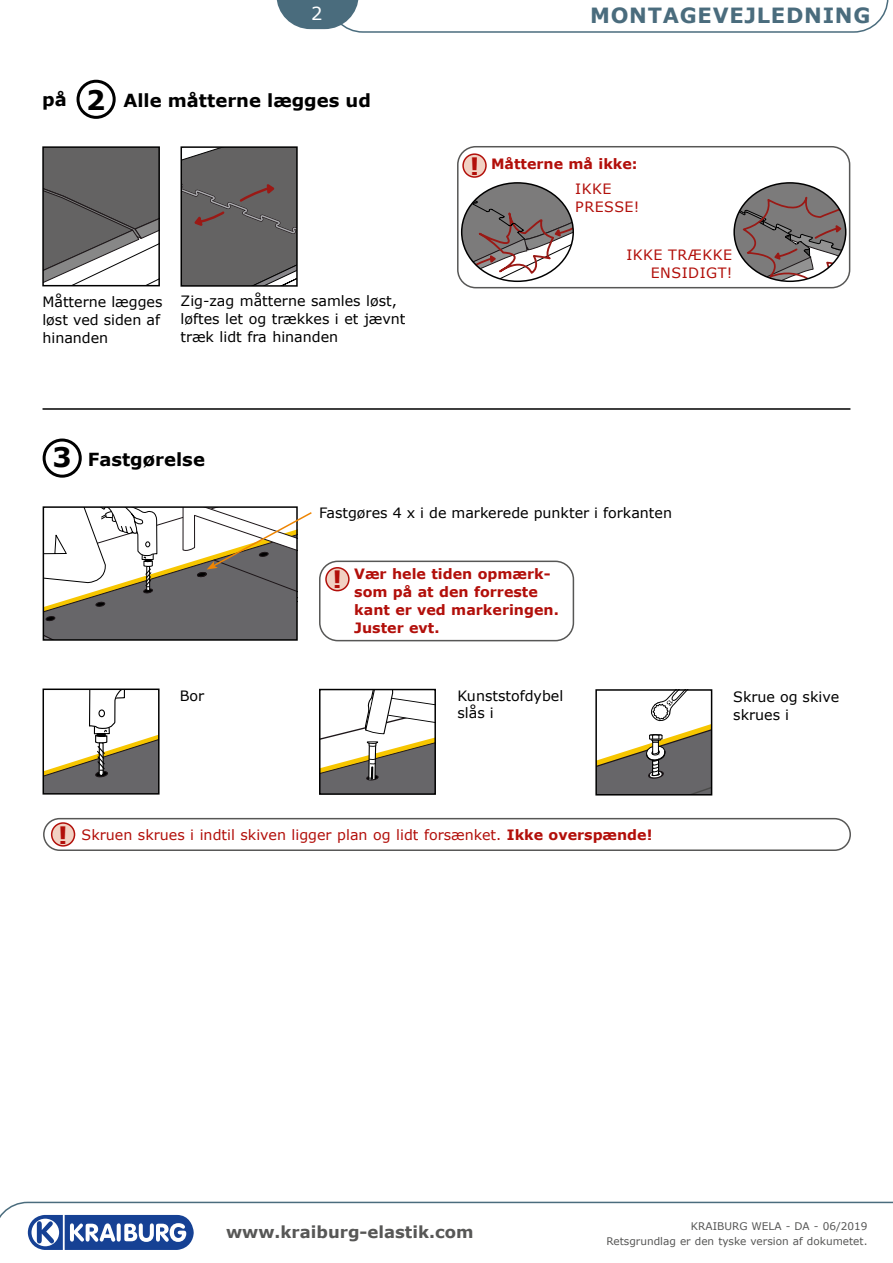
<style>
.page{position:relative;width:893px;height:1263px;background:#fff}
.page>*{position:absolute;margin:0;border:0;box-sizing:border-box;transform-origin:0 0}
.t1{font:700 27px "Verdana";color:#000}
.t2{font:700 24px "Verdana";color:#b20f0a}
.t3{font:700 21px "Verdana";letter-spacing:.035em;color:#4a6c7d}
.t4{font:700 18px "Verdana";color:#000}
.t5{font:18px "Verdana";color:#fff}
.t6{font:700 16.5px "Verdana";color:#575756}
.t7{font:14.25px/18px "Verdana";color:#000}
.t8{font:700 14.25px/18px "Verdana";color:#b20f0a}
.t9{font:14.25px "Verdana";color:#b20f0a}
.t10{font:14.25px/18px "Verdana";letter-spacing:.035em;color:#b20f0a}
.t11{font:10.5px "Verdana";color:#575756}
.s1{font-size:27px}
.s2{font-weight:700}
</style>
<div class="page">
<hr style="left:43px;top:408px;width:807px;height:2px;background:#000">
<div style="left:43px;top:438px;width:39px;height:40px;border:3px solid #000;border-radius:50%"></div>
<svg style="left:322px;top:692px;width:111px;height:100px"></svg>
<div style="left:319px;top:689px;width:117px;height:106px;border:2px solid #000"></div>
<svg style="left:46px;top:691px;width:111px;height:100px"></svg>
<div style="left:98px;top:709px;width:7px;height:8px;border:1px solid #000;border-radius:50%"></div>
<div style="left:43px;top:688px;width:117px;height:106px;border:2px solid #000"></div>
<svg style="left:43px;top:507px;width:269px;height:133px"></svg>
<svg style="left:598px;top:692px;width:111px;height:100px"></svg>
<div style="left:595px;top:689px;width:117px;height:106px;border:2px solid #000"></div>
<svg style="left:276px;top:0;width:612px;height:33px"></svg>
<div style="left:319px;top:561px;width:255px;height:80px;border:2px solid #575756;border-radius:18px"></div>
<div style="left:326px;top:568px;width:23px;height:23px;background:#f1d1c3;border-radius:50%"></div>
<div style="left:325px;top:567px;width:25px;height:24px;border:2px solid #b20f0a;border-radius:50%"></div>
<div style="left:77px;top:80px;width:39px;height:39px;border:3px solid #000;border-radius:50%"></div>
<svg style="left:45px;top:149px;width:112px;height:134px"></svg>
<div style="left:42px;top:146px;width:118px;height:140px;border:2px solid #000"></div>
<svg style="left:183px;top:149px;width:112px;height:135px;background:#676464"></svg>
<div style="left:180px;top:146px;width:118px;height:141px;border:2px solid #000"></div>
<div style="left:457px;top:146px;width:393px;height:142px;border:2px solid #575756;border-radius:18px"></div>
<svg style="left:462px;top:183px;width:111px;height:98px"></svg>
<div style="left:461px;top:182px;width:113px;height:100px;border:2px solid #000;border-radius:50%"></div>
<svg style="left:734px;top:183px;width:112px;height:98px"></svg>
<div style="left:733px;top:182px;width:113px;height:100px;border:2px solid #000;border-radius:50%"></div>
<div style="left:463px;top:154px;width:23px;height:23px;background:#f1d1c3;border-radius:50%"></div>
<div style="left:462px;top:153px;width:25px;height:25px;border:2px solid #b20f0a;border-radius:50%"></div>
<svg style="left:0;top:1202px;width:893px;height:16px"></svg>
<svg style="left:26px;top:1213px;width:169px;height:37px"></svg>
<div style="left:43px;top:818px;width:808px;height:33px;border:2px solid #575756;border-radius:16px"></div>
<div style="left:52px;top:823px;width:23px;height:23px;background:#f1d1c3;border-radius:50%"></div>
<div style="left:51px;top:822px;width:24px;height:25px;border:2px solid #b20f0a;border-radius:50%"></div>
<p class="t5" style="left:311px;top:1px;width:13px">2</p>
<h3 class="t3" style="left:590px;top:1px;width:282px">MONTAGEVEJLEDNING</h3>
<p class="t4" style="left:42px;top:87px;width:26px">på</p>
<p class="t4" style="left:86px;top:87px;width:286px"><span class="s1">2</span> Alle måtterne lægges ud</p>
<h2 class="t2" style="left:470px;top:149px;width:11px">!</h2>
<p class="t8" style="left:491px;top:155px;width:148px">Måtterne må ikke:</p>
<p class="t10" style="left:575px;top:180px;width:66px">IKKE<br>PRESSE!</p>
<p class="t10" style="left:626px;top:245px;width:107px;text-align:right">IKKE TRÆKKE<br>ENSIDIGT!</p>
<p class="t7" style="left:42px;top:292px;width:122px">Måtterne lægges løst ved siden af hinanden</p>
<p class="t7" style="left:181px;top:292px;width:226px">Zig-zag måtterne samles løst, løftes let og trækkes i et jævnt træk lidt fra hinanden</p>
<h1 class="t1" style="left:53px;top:438px;width:21px">3</h1>
<p class="t4" style="left:88px;top:446px;width:119px">Fastgørelse</p>
<p class="t7" style="left:319px;top:503px;width:355px">Fastgøres 4 x i de markerede punkter i forkanten</p>
<h2 class="t2" style="left:333px;top:562px;width:11px">!</h2>
<p class="t8" style="left:354px;top:564px;width:206px">Vær hele tiden opmærk&shy;som på at den forreste kant er ved markeringen.<br>Juster evt.</p>
<p class="t7" style="left:180px;top:687px;width:26px">Bor</p>
<p class="t7" style="left:457px;top:688px;width:107px;line-height:16.5px">Kunststofdybel slås i</p>
<p class="t7" style="left:733px;top:688px;width:107px">Skrue og skive skrues i</p>
<h2 class="t2" style="left:58px;top:818px;width:11px">!</h2>
<p class="t9" style="left:82px;top:825px;width:572px">Skruen skrues i indtil skiven ligger plan og lidt forsænket. <span class="s2">Ikke overspænde!</span></p>
<p class="t11" style="left:691px;top:1219px;width:178px">KRAIBURG WELA - DA - 06/2019</p>
<p class="t6" style="left:226px;top:1221px;width:249px">www.kraiburg-elastik.com</p>
<p class="t11" style="left:606px;top:1234px;width:262px">Retsgrundlag er den tyske version af dokumetet.</p>
</div>
